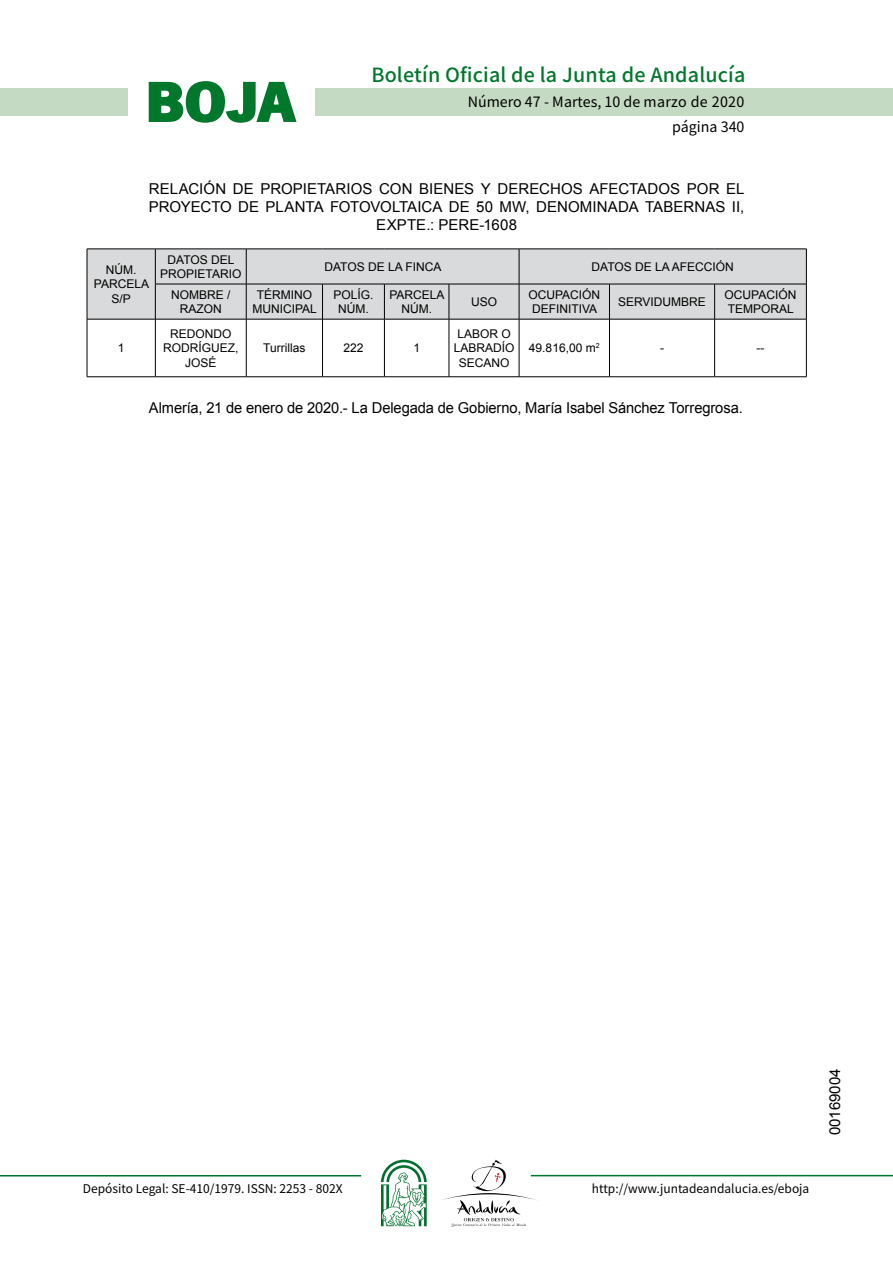
<style>
.page{position:relative;width:893px;height:1263px;background:#fff}
.page>*{position:absolute;margin:0;border:0;box-sizing:border-box;transform-origin:0 0}
.t1{font:700 57.75px "News Got T";color:#00782c;scale:1.14 1}
.t2{font:500 19.5px "Noto Sans HK";letter-spacing:.01em;color:#00782c}
.t3{font:15px/18px "Arial";letter-spacing:-.005em;color:#000;text-align:center}
.t4{font:14.25px/24.5px "Noto Sans HK";color:#000;text-align:right}
.t5{font:12px/14.4px "Arial";color:#000;text-align:center}
.t6{font:12px "Noto Sans HK";color:#000}
</style>
<div class="page">
<div style="left:315px;top:88px;width:577px;height:28px;background:#c5dac3"></div>
<div style="left:0;top:88px;width:128px;height:28px;background:#c5dac3"></div>
<hr style="left:0;top:1175px;width:361px;height:2px;background:#00782c">
<hr style="left:531px;top:1175px;width:361px;height:1px;background:#00782c">
<svg style="left:148px;top:81px;width:149px;height:42px"></svg>
<svg style="left:442px;top:1160px;width:100px;height:67px"></svg>
<svg style="left:381px;top:1160px;width:45px;height:66px"></svg>
<div style="left:88px;top:250px;width:718px;height:69px;background:#d9dadb"></div>
<hr style="left:87px;top:249px;width:68px;height:1px;background:#000">
<hr style="left:87px;top:249px;width:1px;height:35px;background:#000">
<hr style="left:155px;top:249px;width:91px;height:1px;background:#000">
<hr style="left:155px;top:249px;width:1px;height:35px;background:#000">
<hr style="left:246px;top:249px;width:76px;height:1px;background:#000">
<hr style="left:246px;top:249px;width:1px;height:35px;background:#000">
<hr style="left:322px;top:249px;width:62px;height:1px;background:#000">
<hr style="left:384px;top:249px;width:65px;height:1px;background:#000">
<hr style="left:449px;top:249px;width:70px;height:1px;background:#000">
<hr style="left:519px;top:249px;width:90px;height:1px;background:#000">
<hr style="left:519px;top:249px;width:1px;height:35px;background:#000">
<hr style="left:609px;top:249px;width:105px;height:1px;background:#000">
<hr style="left:714px;top:249px;width:92px;height:1px;background:#000">
<hr style="left:806px;top:249px;width:1px;height:35px;background:#000">
<hr style="left:87px;top:284px;width:1px;height:35px;background:#000">
<hr style="left:155px;top:284px;width:91px;height:1px;background:#000">
<hr style="left:155px;top:284px;width:1px;height:35px;background:#000">
<hr style="left:246px;top:284px;width:76px;height:1px;background:#000">
<hr style="left:246px;top:284px;width:1px;height:35px;background:#000">
<hr style="left:322px;top:284px;width:62px;height:1px;background:#000">
<hr style="left:322px;top:284px;width:1px;height:35px;background:#000">
<hr style="left:384px;top:284px;width:65px;height:1px;background:#000">
<hr style="left:384px;top:284px;width:1px;height:35px;background:#000">
<hr style="left:449px;top:284px;width:70px;height:1px;background:#000">
<hr style="left:448px;top:284px;width:1px;height:35px;background:#000">
<hr style="left:519px;top:284px;width:90px;height:1px;background:#000">
<hr style="left:519px;top:284px;width:1px;height:35px;background:#000">
<hr style="left:609px;top:284px;width:105px;height:1px;background:#000">
<hr style="left:609px;top:284px;width:1px;height:35px;background:#000">
<hr style="left:714px;top:284px;width:92px;height:1px;background:#000">
<hr style="left:714px;top:284px;width:1px;height:35px;background:#000">
<hr style="left:806px;top:284px;width:1px;height:35px;background:#000">
<hr style="left:87px;top:319px;width:68px;height:1px;background:#000">
<hr style="left:87px;top:319px;width:1px;height:58px;background:#000">
<hr style="left:155px;top:319px;width:91px;height:1px;background:#000">
<hr style="left:155px;top:319px;width:1px;height:58px;background:#000">
<hr style="left:246px;top:319px;width:76px;height:1px;background:#000">
<hr style="left:246px;top:319px;width:1px;height:58px;background:#000">
<hr style="left:322px;top:319px;width:62px;height:1px;background:#000">
<hr style="left:322px;top:319px;width:1px;height:58px;background:#000">
<hr style="left:384px;top:319px;width:65px;height:1px;background:#000">
<hr style="left:384px;top:319px;width:1px;height:58px;background:#000">
<hr style="left:449px;top:319px;width:70px;height:1px;background:#000">
<hr style="left:448px;top:319px;width:1px;height:58px;background:#000">
<hr style="left:519px;top:319px;width:90px;height:1px;background:#000">
<hr style="left:519px;top:319px;width:1px;height:58px;background:#000">
<hr style="left:609px;top:319px;width:105px;height:1px;background:#000">
<hr style="left:609px;top:319px;width:1px;height:58px;background:#000">
<hr style="left:714px;top:319px;width:92px;height:1px;background:#000">
<hr style="left:714px;top:319px;width:1px;height:58px;background:#000">
<hr style="left:806px;top:319px;width:1px;height:58px;background:#000">
<hr style="left:87px;top:377px;width:68px;height:1px;background:#000">
<hr style="left:155px;top:377px;width:91px;height:1px;background:#000">
<hr style="left:246px;top:377px;width:76px;height:1px;background:#000">
<hr style="left:322px;top:377px;width:62px;height:1px;background:#000">
<hr style="left:384px;top:377px;width:65px;height:1px;background:#000">
<hr style="left:449px;top:377px;width:70px;height:1px;background:#000">
<hr style="left:519px;top:377px;width:90px;height:1px;background:#000">
<hr style="left:609px;top:377px;width:105px;height:1px;background:#000">
<hr style="left:714px;top:377px;width:92px;height:1px;background:#000">
<h1 class="t1" style="left:145px;top:68px;width:133px">BOJA</h1>
<h2 class="t2" style="left:371px;top:64px;width:375px">Boletín Oficial de la Junta de Andalucía</h2>
<p class="t4" style="left:467px;top:90px;width:278px">Número 47 - Martes, 10 de marzo de 2020 página 340</p>
<p class="t3" style="left:149px;top:180px;width:597px">RELACIÓN DE PROPIETARIOS CON BIENES Y DERECHOS AFECTADOS POR EL<br>PROYECTO DE PLANTA FOTOVOLTAICA DE 50 MW, DENOMINADA TABERNAS II,<br>EXPTE.: PERE-1608</p>
<p class="t5" style="left:94px;top:263px;width:57px">NÚM.<br>PARCELA<br>S/P</p>
<p class="t5" style="left:160px;top:252px;width:83px">DATOS DEL<br>PROPIETARIO</p>
<p class="t5" style="left:324px;top:260px;width:118px">DATOS DE LA FINCA</p>
<p class="t5" style="left:591px;top:260px;width:144px">DATOS DE LA AFECCIÓN</p>
<p class="t5" style="left:171px;top:287px;width:61px">NOMBRE /<br>RAZON</p>
<p class="t5" style="left:252px;top:287px;width:66px">TÉRMINO<br>MUNICIPAL</p>
<p class="t5" style="left:333px;top:287px;width:42px">POLÍG.<br>NÚM.</p>
<p class="t5" style="left:389px;top:287px;width:57px">PARCELA<br>NÚM.</p>
<p class="t5" style="left:471px;top:295px;width:28px">USO</p>
<p class="t5" style="left:528px;top:287px;width:73px">OCUPACIÓN<br>DEFINITIVA</p>
<p class="t5" style="left:618px;top:295px;width:89px">SERVIDUMBRE</p>
<p class="t5" style="left:724px;top:287px;width:73px;text-align:left">OCUPACIÓN<br>TEMPORAL</p>
<p class="t5" style="left:118px;top:341px;width:8px">1</p>
<p class="t5" style="left:163px;top:327px;width:77px">REDONDO<br>RODRÍGUEZ,<br>JOSÉ</p>
<p class="t5" style="left:263px;top:341px;width:44px">Turrillas</p>
<p class="t5" style="left:343px;top:341px;width:22px">222</p>
<p class="t5" style="left:413px;top:341px;width:8px">1</p>
<p class="t5" style="left:453px;top:327px;width:62px">LABOR O<br>LABRADÍO<br>SECANO</p>
<p class="t5" style="left:529px;top:341px;width:72px">49.816,00 m<sup>2</sup></p>
<p class="t5" style="left:660px;top:341px;width:5px">-</p>
<p class="t5" style="left:756px;top:341px;width:9px">--</p>
<p class="t3" style="left:149px;top:398px;width:595px">Almería, 21 de enero de 2020.- La Delegada de Gobierno, María Isabel Sánchez Torregrosa.</p>
<p class="t6" style="left:83px;top:1181px;width:261px">Depósito Legal: SE-410/1979. ISSN: 2253 - 802X</p>
<p class="t6" style="left:592px;top:1181px;width:219px">http://www.juntadeandalucia.es/eboja</p>
<p class="t3" style="left:826px;top:1135px;width:68px;rotate:-90deg">00169004</p>
</div>
